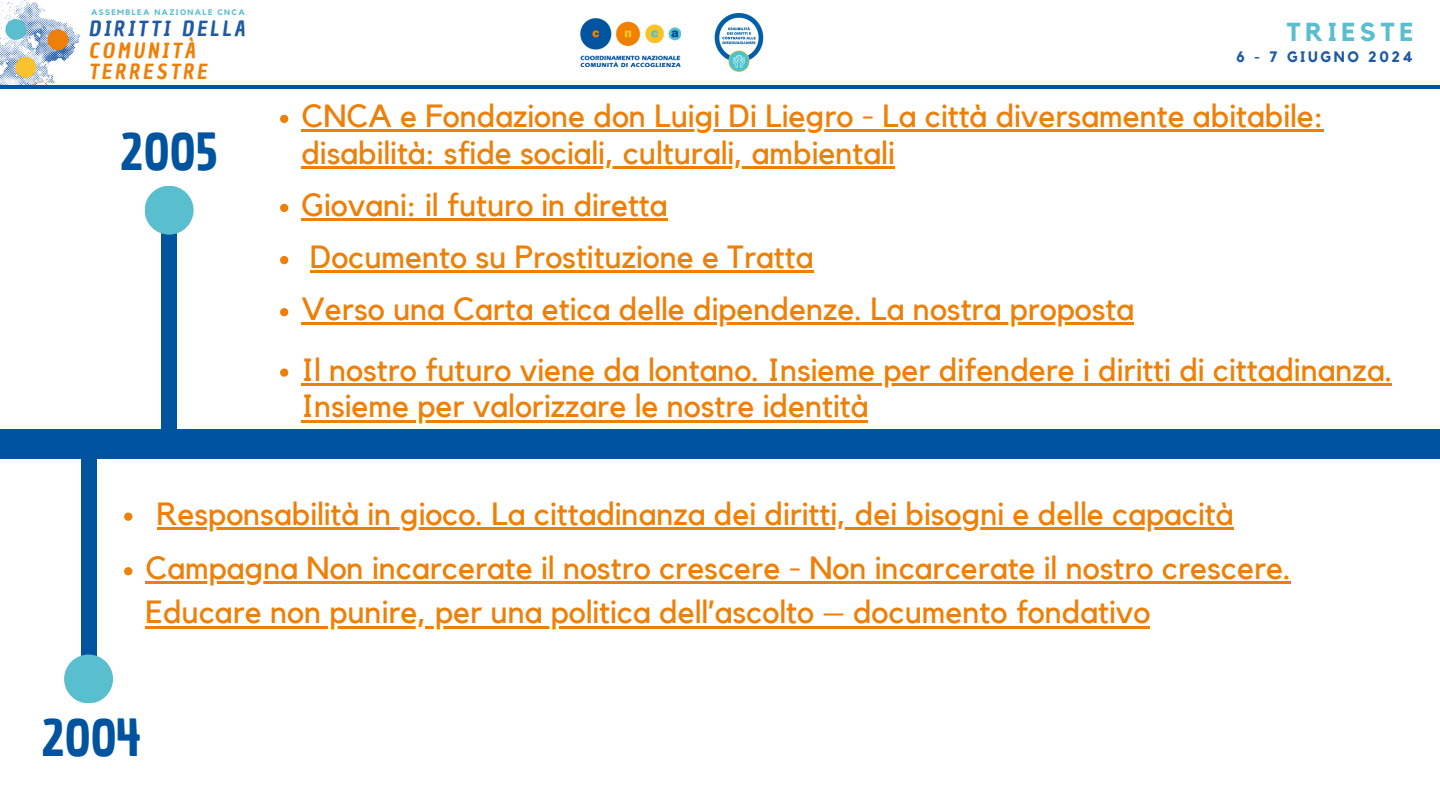
<style>
.page{position:relative;width:1440px;height:810px;background:#fff}
.page>*{position:absolute;margin:0;border:0;box-sizing:border-box;transform-origin:0 0}
.t1{font:50px "Chau Philomene One";color:#00549f}
.t2{font:32px/52.1px "Kollektif";color:#ee7f07}
.t3{font:700 25.9px "Kollektif";letter-spacing:.175em;color:#59bece}
.t4{font:italic 20.4px/21.6px "Chau Philomene One";letter-spacing:.16em;color:#ee7f07}
.t5{font:700 15.1px "Kollektif";letter-spacing:.175em;color:#1f5aa3}
.t6{font:700 8px "Kollektif";letter-spacing:.175em;color:#59bece}
.s1{color:#1f5aa3}
</style>
<div class="page">
<img style="left:0;top:0;width:81px;height:85px">
<img style="left:580px;top:18px;width:101px;height:48px">
<img style="left:714px;top:13px;width:50px;height:59px">
<hr style="left:0;top:85px;width:1440px;height:4px;background:#00549f">
<svg style="left:124px;top:513px;width:8px;height:8px"></svg>
<hr style="left:157px;top:527px;width:1076px;height:3px;background:#ee7f07">
<svg style="left:124px;top:567px;width:8px;height:8px"></svg>
<hr style="left:146px;top:581px;width:1145px;height:3px;background:#ee7f07">
<hr style="left:146px;top:626px;width:1004px;height:3px;background:#ee7f07">
<svg style="left:280px;top:115px;width:8px;height:8px"></svg>
<hr style="left:301px;top:129px;width:1023px;height:3px;background:#ee7f07">
<hr style="left:301px;top:166px;width:594px;height:3px;background:#ee7f07">
<svg style="left:280px;top:204px;width:8px;height:8px"></svg>
<hr style="left:302px;top:218px;width:366px;height:3px;background:#ee7f07">
<svg style="left:280px;top:256px;width:8px;height:8px"></svg>
<hr style="left:310px;top:270px;width:504px;height:3px;background:#ee7f07">
<svg style="left:280px;top:308px;width:8px;height:8px"></svg>
<hr style="left:302px;top:322px;width:832px;height:3px;background:#ee7f07">
<svg style="left:280px;top:369px;width:8px;height:8px"></svg>
<hr style="left:301px;top:383px;width:1091px;height:3px;background:#ee7f07">
<hr style="left:301px;top:420px;width:567px;height:3px;background:#ee7f07">
<div style="left:0;top:429px;width:1440px;height:30px;background:#00549f"></div>
<div style="left:81px;top:459px;width:16px;height:211px;background:#00549f"></div>
<div style="left:64px;top:655px;width:49px;height:48px;background:#59bece;border-radius:50%"></div>
<div style="left:161px;top:219px;width:16px;height:211px;background:#00549f"></div>
<div style="left:145px;top:186px;width:49px;height:49px;background:#59bece;border-radius:50%"></div>
<h4 class="t6" style="left:91px;top:9px;width:155px">ASSEMBLEA NAZIONALE CNCA</h4>
<p class="t4" style="left:89px;top:18px;width:158px"><span class="s1">DIRITTI DELLA<br></span>COMUNITÀ<br>TERRESTRE</p>
<p class="t1" style="left:120px;top:118px;width:99px">2005</p>
<h3 class="t3" style="left:1287px;top:20px;width:128px">TRIESTE</h3>
<p class="t5" style="left:1236px;top:50px;width:178px">6 - 7 GIUGNO 2024</p>
<p class="t2" style="left:301px;top:91px;width:1024px">CNCA e Fondazione don Luigi Di Liegro - La città diversamente abitabile:</p>
<p class="t2" style="left:301px;top:128px;width:595px">disabilità: sfide sociali, culturali, ambientali</p>
<p class="t2" style="left:302px;top:180px;width:368px">Giovani: il futuro in diretta</p>
<h1 class="t2" style="left:302px;top:232px;width:834px">Documento su Prostituzione e Tratta<br>Verso una Carta etica delle dipendenze. La nostra proposta</h1>
<p class="t2" style="left:301px;top:352px;width:1092px;line-height:36.8px">Il nostro futuro viene da lontano. Insieme per difendere i diritti di cittadinanza.<br>Insieme per valorizzare le nostre identità</p>
<p class="t2" style="left:157px;top:489px;width:1078px">Responsabilità in gioco. La cittadinanza dei diritti, dei bisogni e delle capacità</p>
<p class="t2" style="left:146px;top:543px;width:1147px">Campagna Non incarcerate il nostro crescere - Non incarcerate il nostro crescere.</p>
<p class="t2" style="left:146px;top:587px;width:1006px">Educare non punire, per una politica dell’ascolto – documento fondativo</p>
<h1 class="t1" style="left:41px;top:705px;width:102px">2004</h1>
</div>
